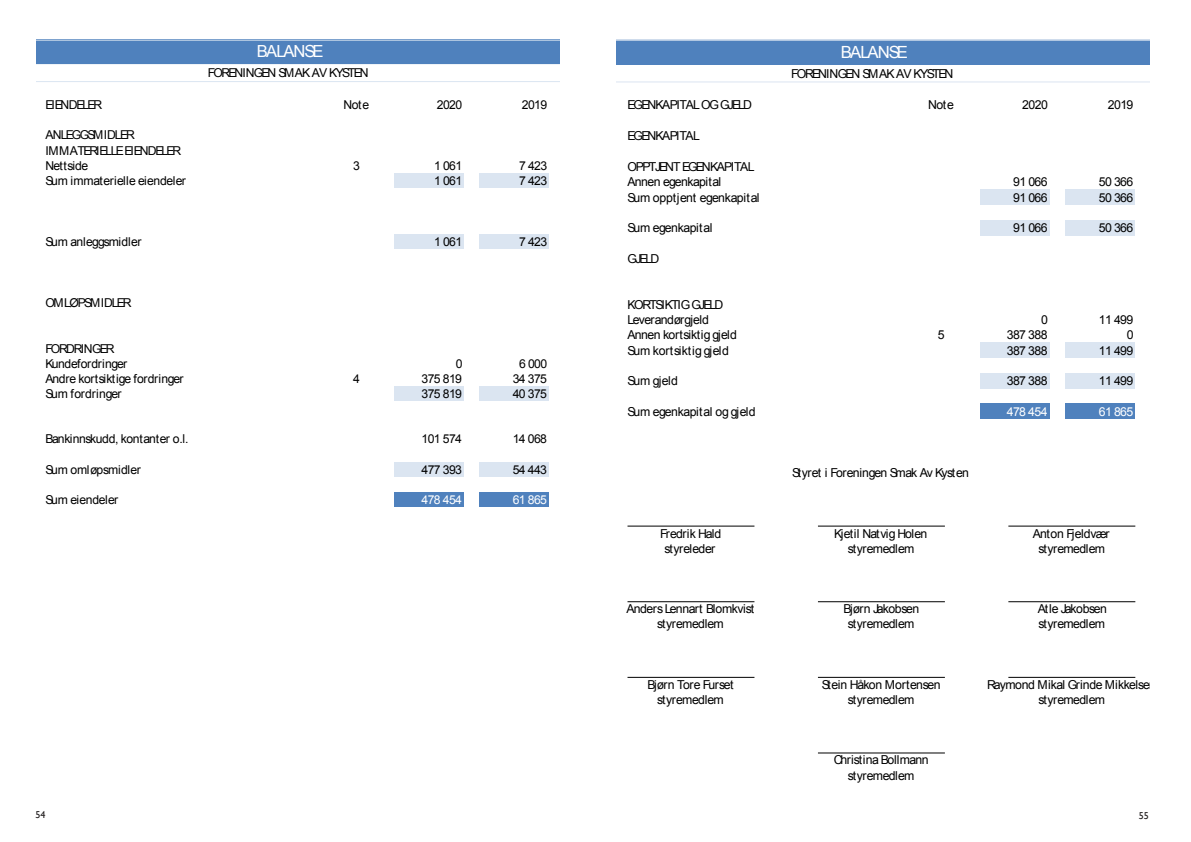
<style>
.page{position:relative;width:1191px;height:842px;background:#fff}
.page>*{position:absolute;margin:0;border:0;box-sizing:border-box;transform-origin:0 0}
.t1{font:16.8px "Arial";letter-spacing:-.085em;color:#fff}
.t2{font:16.7px "Arial";letter-spacing:-.085em;color:#fff}
.t3{font:12.3px/15.1px "Arial";letter-spacing:-.05em;color:#000;text-align:center}
.t4{font:12.3px "Arial";letter-spacing:-.02em;color:#000}
.t5{font:12.3px/15.1px "Arial";letter-spacing:-.03em;color:#000;text-align:center}
.t6{font:12.3px/15.4px "Arial";letter-spacing:-.075em;color:#000}
.t7{font:12.3px/15.4px "Arial";letter-spacing:-.08em;color:#000}
.t8{font:12.3px "Arial";letter-spacing:-.14em;color:#000}
.t9{font:12.3px "Arial";letter-spacing:-.135em;color:#000}
.t10{font:12.3px "Arial";letter-spacing:-.12em;color:#000}
.t11{font:12.3px "Arial";letter-spacing:-.05em;color:#fff}
.t12{font:12.2px/15.3px "Arial";letter-spacing:-.05em;color:#000}
.t13{font:12.2px "Arial";letter-spacing:-.02em;color:#000}
.t14{font:12.2px "Arial";letter-spacing:-.03em;color:#000}
.t15{font:12.2px/15.3px "Arial";letter-spacing:-.115em;color:#000}
.t16{font:12.2px "Arial";letter-spacing:-.14em;color:#000}
.t17{font:12.2px "Arial";letter-spacing:-.1em;color:#000}
.t18{font:12.2px "Arial";letter-spacing:-.05em;color:#fff}
.t19{font:12.2px "Arial";letter-spacing:-.155em;color:#000}
.t20{font:10px "Gill Sans";color:#231f20}
</style>
<div class="page">
<div style="left:36px;top:40px;width:523px;height:24px;background:#4f81bd"></div>
<hr style="left:36px;top:81px;width:523px;height:1px;background:#dbe5f1">
<div style="left:480px;top:173px;width:69px;height:15px;background:#dbe5f1"></div>
<div style="left:395px;top:173px;width:69px;height:15px;background:#dbe5f1"></div>
<div style="left:480px;top:234px;width:69px;height:15px;background:#dbe5f1"></div>
<div style="left:395px;top:234px;width:69px;height:15px;background:#dbe5f1"></div>
<div style="left:480px;top:386px;width:69px;height:15px;background:#dbe5f1"></div>
<div style="left:395px;top:386px;width:69px;height:15px;background:#dbe5f1"></div>
<div style="left:480px;top:462px;width:69px;height:15px;background:#dbe5f1"></div>
<div style="left:395px;top:462px;width:69px;height:15px;background:#dbe5f1"></div>
<div style="left:480px;top:492px;width:69px;height:15px;background:#4f81bd"></div>
<div style="left:395px;top:492px;width:69px;height:15px;background:#4f81bd"></div>
<hr style="left:36px;top:40px;width:523px;height:1px;background:#dbe5f1">
<div style="left:616px;top:40px;width:533px;height:24px;background:#4f81bd"></div>
<hr style="left:616px;top:64px;width:533px;height:1px;background:#4f81bd">
<hr style="left:616px;top:82px;width:533px;height:1px;background:#dbe5f1">
<div style="left:1065px;top:190px;width:70px;height:15px;background:#dbe5f1"></div>
<div style="left:979px;top:190px;width:70px;height:15px;background:#dbe5f1"></div>
<div style="left:1065px;top:220px;width:70px;height:15px;background:#dbe5f1"></div>
<div style="left:979px;top:220px;width:70px;height:15px;background:#dbe5f1"></div>
<div style="left:1065px;top:343px;width:70px;height:15px;background:#dbe5f1"></div>
<div style="left:979px;top:343px;width:70px;height:15px;background:#dbe5f1"></div>
<div style="left:1065px;top:373px;width:70px;height:15px;background:#dbe5f1"></div>
<div style="left:979px;top:373px;width:70px;height:15px;background:#dbe5f1"></div>
<div style="left:1065px;top:404px;width:70px;height:15px;background:#4f81bd"></div>
<div style="left:979px;top:404px;width:70px;height:15px;background:#4f81bd"></div>
<hr style="left:627px;top:526px;width:127px;height:1px;background:#000">
<hr style="left:818px;top:526px;width:127px;height:1px;background:#000">
<hr style="left:1008px;top:526px;width:127px;height:1px;background:#000">
<hr style="left:627px;top:601px;width:127px;height:1px;background:#000">
<hr style="left:818px;top:601px;width:127px;height:1px;background:#000">
<hr style="left:1008px;top:601px;width:127px;height:1px;background:#000">
<hr style="left:627px;top:677px;width:127px;height:1px;background:#000">
<hr style="left:818px;top:677px;width:127px;height:1px;background:#000">
<hr style="left:1008px;top:677px;width:127px;height:1px;background:#000">
<hr style="left:818px;top:752px;width:127px;height:1px;background:#000">
<hr style="left:616px;top:40px;width:533px;height:1px;background:#dbe5f1">
<p class="t2" style="left:257px;top:41px;width:68px">BALANSE</p>
<p class="t16" style="left:208px;top:65px;width:162px">FORENINGEN SM AK AV KYSTEN</p>
<p class="t19" style="left:45px;top:97px;width:58px">EIENDELER</p>
<p class="t12" style="left:344px;top:97px;width:27px">Note</p>
<p class="t12" style="left:437px;top:97px;width:27px">2020</p>
<p class="t12" style="left:522px;top:97px;width:27px">2019</p>
<p class="t15" style="left:45px;top:127px;width:137px">ANLEGGSM IDLER<br>IM M ATERIELLE EIENDELER<br>Nettside</p>
<p class="t12" style="left:353px;top:158px;width:8px">3</p>
<p class="t12" style="left:434px;top:158px;width:30px">1 061</p>
<p class="t12" style="left:519px;top:158px;width:30px">7 423</p>
<p class="t13" style="left:45px;top:173px;width:142px">Sum immaterielle eiendeler</p>
<p class="t12" style="left:434px;top:173px;width:30px">1 061</p>
<p class="t12" style="left:519px;top:173px;width:30px">7 423</p>
<p class="t12" style="left:45px;top:234px;width:97px">Sum anleggsmidler</p>
<p class="t12" style="left:434px;top:234px;width:30px">1 061</p>
<p class="t12" style="left:519px;top:234px;width:30px">7 423</p>
<p class="t17" style="left:45px;top:294px;width:88px">OMLØPSMIDLER</p>
<p class="t12" style="left:45px;top:341px;width:83px">FORDRINGER<br>Kundefordringer</p>
<p class="t12" style="left:456px;top:356px;width:8px">0</p>
<p class="t12" style="left:519px;top:356px;width:30px">6 000</p>
<p class="t14" style="left:45px;top:371px;width:140px">Andre kortsiktige fordringer</p>
<p class="t12" style="left:353px;top:371px;width:8px">4</p>
<p class="t12" style="left:421px;top:371px;width:42px">375 819</p>
<p class="t12" style="left:513px;top:371px;width:36px">34 375</p>
<p class="t13" style="left:45px;top:386px;width:78px">Sum fordringer</p>
<p class="t12" style="left:421px;top:386px;width:42px">375 819</p>
<p class="t12" style="left:513px;top:386px;width:36px">40 375</p>
<p class="t14" style="left:45px;top:431px;width:145px">Bankinnskudd, kontanter o.l.</p>
<p class="t12" style="left:421px;top:432px;width:42px">101 574</p>
<p class="t12" style="left:513px;top:432px;width:36px">14 068</p>
<p class="t13" style="left:45px;top:461px;width:97px">Sum omløpsmidler</p>
<p class="t12" style="left:421px;top:462px;width:42px">477 393</p>
<p class="t12" style="left:513px;top:462px;width:36px">54 443</p>
<p class="t12" style="left:45px;top:492px;width:74px">Sum eiendeler</p>
<p class="t18" style="left:421px;top:492px;width:42px">478 454</p>
<p class="t18" style="left:513px;top:492px;width:36px">61 865</p>
<p class="t20" style="left:35px;top:808px;width:11px">54</p>
<p class="t1" style="left:840px;top:41px;width:69px">BALANSE</p>
<p class="t8" style="left:791px;top:65px;width:164px">FORENINGEN SM AK AV KYSTEN</p>
<p class="t9" style="left:627px;top:97px;width:126px">EGENKAPITAL OG GJELD</p>
<p class="t3" style="left:928px;top:98px;width:27px">Note</p>
<p class="t3" style="left:1022px;top:98px;width:27px">2020</p>
<p class="t3" style="left:1108px;top:98px;width:27px">2019</p>
<p class="t10" style="left:627px;top:128px;width:74px">EGENKAPITAL</p>
<p class="t6" style="left:627px;top:159px;width:128px">OPPTJENT EGENKAPITAL<br>Annen egenkapital</p>
<p class="t3" style="left:1013px;top:175px;width:36px">91 066</p>
<p class="t3" style="left:1098px;top:175px;width:36px">50 366</p>
<p class="t4" style="left:627px;top:189px;width:133px">Sum opptjent egenkapital</p>
<p class="t3" style="left:1013px;top:190px;width:36px">91 066</p>
<p class="t3" style="left:1098px;top:190px;width:36px">50 366</p>
<p class="t3" style="left:627px;top:220px;width:86px">Sum egenkapital</p>
<p class="t3" style="left:1013px;top:220px;width:36px">91 066</p>
<p class="t3" style="left:1098px;top:220px;width:36px">50 366</p>
<p class="t3" style="left:627px;top:251px;width:34px">GJELD</p>
<p class="t7" style="left:627px;top:297px;width:97px">KORTSIKTIG GJELD<br>Leverandørgjeld</p>
<p class="t3" style="left:1041px;top:313px;width:8px">0</p>
<p class="t3" style="left:1098px;top:313px;width:36px">11 499</p>
<p class="t5" style="left:627px;top:328px;width:111px">Annen kortsiktig gjeld</p>
<p class="t3" style="left:937px;top:328px;width:8px">5</p>
<p class="t3" style="left:1006px;top:328px;width:42px">387 388</p>
<p class="t3" style="left:1126px;top:328px;width:8px">0</p>
<p class="t4" style="left:627px;top:342px;width:103px">Sum kortsiktig gjeld</p>
<p class="t3" style="left:1006px;top:343px;width:42px">387 388</p>
<p class="t3" style="left:1098px;top:343px;width:36px">11 499</p>
<p class="t3" style="left:627px;top:373px;width:52px">Sum gjeld</p>
<p class="t3" style="left:1006px;top:373px;width:42px">387 388</p>
<p class="t3" style="left:1098px;top:373px;width:36px">11 499</p>
<p class="t4" style="left:627px;top:403px;width:130px">Sum egenkapital og gjeld</p>
<p class="t11" style="left:1006px;top:403px;width:42px">478 454</p>
<p class="t11" style="left:1098px;top:403px;width:36px">61 865</p>
<p class="t3" style="left:792px;top:465px;width:178px">Styret i Foreningen Smak Av Kysten</p>
<p class="t3" style="left:660px;top:526px;width:63px">Fredrik Hald styreleder</p>
<p class="t3" style="left:834px;top:526px;width:94px">Kjetil Natvig Holen styremedlem</p>
<p class="t3" style="left:1032px;top:526px;width:78px">Anton Fjeldvær styremedlem</p>
<p class="t3" style="left:626px;top:601px;width:129px">Anders Lennart Blomkvist styremedlem</p>
<p class="t3" style="left:843px;top:601px;width:77px">Bjørn Jakobsen styremedlem</p>
<p class="t3" style="left:1037px;top:601px;width:71px;text-align:left">Atle Jakobsen styremedlem</p>
<p class="t3" style="left:647px;top:677px;width:88px">Bjørn Tore Furset styremedlem</p>
<p class="t3" style="left:821px;top:677px;width:120px">Stein Håkon Mortensen styremedlem</p>
<p class="t3" style="left:987px;top:677px;width:170px">Raymond Mikal Grinde Mikkelsen styremedlem</p>
<p class="t5" style="left:833px;top:753px;width:96px">Christina Bollmann styremedlem</p>
<p class="t20" style="left:1138px;top:810px;width:11px">55</p>
</div>
